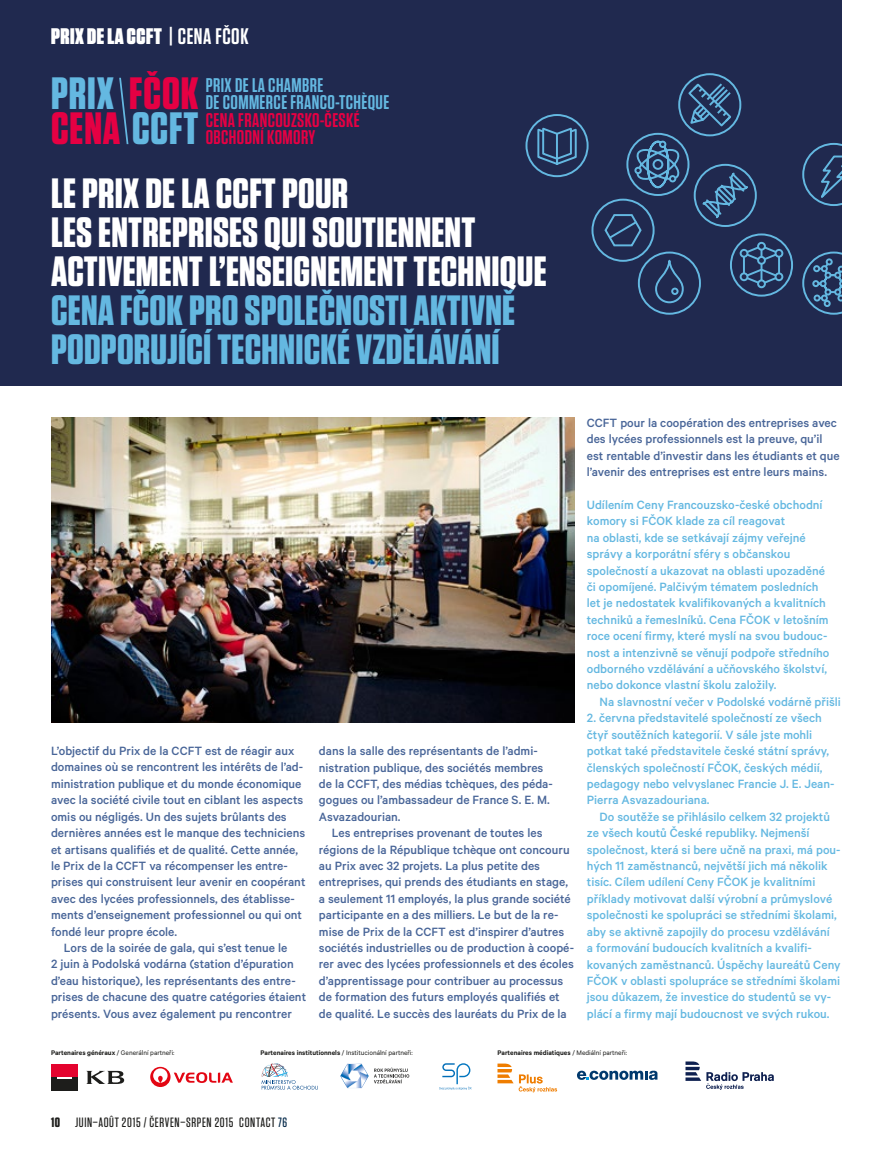
<style>
.page{position:relative;width:893px;height:1149px;background:#fff}
.page>*{position:absolute;margin:0;border:0;box-sizing:border-box;transform-origin:0 0}
.t1{font:700 45.15px/34.8px "Tungsten";letter-spacing:.02em;color:#64b8e1}
.t2{font:700 42.3px/38.8px "Tungsten";letter-spacing:.005em;color:#fff}
.t3{font:700 42.3px/38.8px "Tungsten";letter-spacing:.005em;color:#64b8e1}
.t4{font:900 22.5px "Tungsten";letter-spacing:.025em;color:#fff}
.t5{font:600 19.8px/17.4px "Tungsten";letter-spacing:.02em;color:#64b8e1}
.t6{font:600 19.8px/17.4px "Tungsten";letter-spacing:.02em;color:#e50043}
.t7{font:500 13.5px/16.4px "Calibre";color:#486598}
.t8{font:500 13.5px/16.4px "Calibre";color:#64b8e1}
.t9{font:500 13.5px "Tungsten";letter-spacing:.05em;color:#1d1d1b}
.t10{font:600 7.5px "Calibre";color:#1d1d1b}
.s1{font-weight:700}
.s2{font-weight:600}
.s3{color:#e50043}
.s4{font-weight:400}
.s5{color:#002647}
</style>
<div class="page">
<div style="left:0;top:0;width:842px;height:385px;background:#20294f"></div>
<svg style="left:536px;top:127px;width:42px;height:40px"></svg>
<div style="left:525px;top:114px;width:64px;height:63px;border:2px solid #64b8e1;border-radius:50%"></div>
<svg style="left:802px;top:143px;width:40px;height:63px"></svg>
<div style="left:638px;top:251px;width:63px;height:63px;border:2px solid #64b8e1;border-radius:50%"></div>
<div style="left:655px;top:260px;width:29px;height:43px;border:2px solid #64b8e1;border-radius:13px"></div>
<div style="left:671px;top:287px;width:8px;height:8px;border:2px solid #64b8e1;border-radius:50%"></div>
<svg style="left:633px;top:140px;width:50px;height:49px"></svg>
<div style="left:634px;top:167px;width:8px;height:7px;border:2px solid #64b8e1;border-radius:50%"></div>
<div style="left:626px;top:133px;width:63px;height:63px;border:2px solid #64b8e1;border-radius:50%"></div>
<div style="left:730px;top:233px;width:63px;height:63px;border:2px solid #64b8e1;border-radius:50%"></div>
<svg style="left:739px;top:243px;width:45px;height:43px"></svg>
<hr style="left:743px;top:253px;width:2px;height:24px;background:#64b8e1">
<hr style="left:778px;top:253px;width:2px;height:24px;background:#64b8e1">
<hr style="left:760px;top:246px;width:2px;height:38px;background:#64b8e1">
<div style="left:758px;top:257px;width:7px;height:7px;background:#202a4f;border-radius:50%"></div>
<div style="left:757px;top:256px;width:9px;height:9px;border:2px solid #64b8e1;border-radius:50%"></div>
<div style="left:758px;top:243px;width:7px;height:6px;background:#202a4f;border-radius:50%"></div>
<div style="left:757px;top:242px;width:9px;height:8px;border:2px solid #64b8e1;border-radius:50%"></div>
<div style="left:758px;top:280px;width:7px;height:7px;background:#202a4f;border-radius:50%"></div>
<div style="left:757px;top:279px;width:9px;height:9px;border:2px solid #64b8e1;border-radius:50%"></div>
<div style="left:775px;top:273px;width:7px;height:7px;background:#202a4f;border-radius:50%"></div>
<div style="left:775px;top:272px;width:8px;height:9px;border:2px solid #64b8e1;border-radius:50%"></div>
<div style="left:775px;top:250px;width:7px;height:7px;background:#202a4f;border-radius:50%"></div>
<div style="left:775px;top:249px;width:8px;height:8px;border:2px solid #64b8e1;border-radius:50%"></div>
<div style="left:741px;top:250px;width:6px;height:7px;background:#202a4f;border-radius:50%"></div>
<div style="left:740px;top:249px;width:8px;height:8px;border:2px solid #64b8e1;border-radius:50%"></div>
<div style="left:741px;top:273px;width:6px;height:7px;background:#202a4f;border-radius:50%"></div>
<div style="left:740px;top:272px;width:8px;height:9px;border:2px solid #64b8e1;border-radius:50%"></div>
<div style="left:694px;top:164px;width:63px;height:63px;border:2px solid #64b8e1;border-radius:50%"></div>
<svg style="left:701px;top:171px;width:49px;height:49px"></svg>
<div style="left:678px;top:73px;width:63px;height:63px;border:2px solid #64b8e1;border-radius:50%"></div>
<svg style="left:687px;top:81px;width:46px;height:47px"></svg>
<svg style="left:591px;top:198px;width:65px;height:65px"></svg>
<svg style="left:802px;top:251px;width:40px;height:64px"></svg>
<div style="left:834px;top:288px;width:7px;height:7px;border:2px solid #64b8e1;border-radius:50%"></div>
<svg style="left:119px;top:78px;width:9px;height:66px"></svg>
<img style="left:51px;top:418px;width:523px;height:304px">
<svg style="left:150px;top:1066px;width:83px;height:20px"></svg>
<svg style="left:86px;top:1070px;width:38px;height:13px"></svg>
<div style="left:51px;top:1063px;width:26px;height:14px;background:#e4032e"></div>
<div style="left:51px;top:1077px;width:26px;height:13px;background:#1d1d1b"></div>
<svg style="left:57px;top:1077px;width:14px;height:1px"></svg>
<svg style="left:439px;top:1063px;width:32px;height:26px"></svg>
<svg style="left:340px;top:1063px;width:69px;height:24px"></svg>
<svg style="left:261px;top:1063px;width:57px;height:26px"></svg>
<svg style="left:497px;top:1063px;width:60px;height:28px"></svg>
<svg style="left:577px;top:1070px;width:80px;height:9px"></svg>
<svg style="left:685px;top:1061px;width:89px;height:28px"></svg>
<h3 class="t4" style="left:51px;top:23px;width:199px">PRIX DE LA CCFT <span class="s1">|</span> <span class="s2">CENA FČOK</span></h3>
<h3 class="t5" style="left:206px;top:77px;width:185px">PRIX DE LA CHAMBRE<br>DE COMMERCE FRANCO-TCHÈQUE</h3>
<h3 class="t6" style="left:206px;top:111px;width:155px">CENA FRANCOUZSKO-ČESKÉ<br>OBCHODNÍ KOMORY</h3>
<h1 class="t1" style="left:51px;top:78px;width:149px">PRIX <span class="s3">FČOK<br>CENA</span> CCFT</h1>
<h2 class="t2" style="left:51px;top:175px;width:497px">LE PRIX DE LA CCFT POUR<br>LES ENTREPRISES QUI SOUTIENNENT<br>ACTIVEMENT L’ENSEIGNEMENT TECHNIQUE</h2>
<h2 class="t3" style="left:51px;top:292px;width:466px">CENA FČOK PRO SPOLEČNOSTI AKTIVNĚ<br>PODPORUJÍCÍ TECHNICKÉ VZDĚLÁVÁNÍ</h2>
<p class="t7" style="left:51px;top:742px;width:256px">L’objectif du Prix de la CCFT est de réagir aux domaines où se rencontrent les intérêts de l’ad&shy;ministration publique et du monde économique avec la société civile tout en ciblant les aspects omis ou négligés. Un des sujets brûlants des dernières années est le manque des techniciens et artisans qualifiés et de qualité. Cette année, le Prix de la CCFT va récompenser les entre&shy;prises qui construisent leur avenir en coopérant avec des lycées professionnels, des établisse&shy;ments d’enseignement professionnel ou qui ont fondé leur propre école.</p>
<p class="t7" style="left:51px;top:939px;width:257px;text-indent:13px">Lors de la soirée de gala, qui s’est tenue le<br>2 juin à Podolská vodárna (station d’épuration d’eau historique), les représentants des entre&shy;prises de chacune des quatre catégories étaient présents. Vous avez également pu rencontrer</p>
<p class="t7" style="left:319px;top:742px;width:235px">dans la salle des représentants de l’admi&shy;nistration publique, des sociétés membres de la CCFT, des médias tchèques, des péda&shy;gogues ou l’ambassadeur de France S. E. M.<br>Asvazadourian.</p>
<p class="t7" style="left:319px;top:824px;width:257px;text-indent:13px">Les entreprises provenant de toutes les régions de la République tchèque ont concouru au Prix avec 32 projets. La plus petite des entreprises, qui prends des étudiants en stage, a seulement 11 employés, la plus grande société participante en a des milliers. Le but de la re&shy;mise de Prix de la CCFT est d’inspirer d’autres sociétés industrielles ou de production à coopé&shy;rer avec des lycées professionnels et des écoles d’apprentissage pour contribuer au processus de formation des futurs employés qualifiés et de qualité. Le succès des lauréats du Prix de la</p>
<p class="t7" style="left:587px;top:414px;width:254px">CCFT pour la coopération des entreprises avec des lycées professionnels est la preuve, qu’il est rentable d’investir dans les étudiants et que l’avenir des entreprises est entre leurs mains.</p>
<p class="t8" style="left:587px;top:496px;width:244px">Udílením Ceny Francouzsko-české obchodní komory si FČOK klade za cíl reagovat<br>na oblasti, kde se setkávají zájmy veřejné správy a korporátní sféry s občanskou společností a ukazovat na oblasti upozaděné či opomíjené. Palčivým tématem posledních let je nedostatek kvalifikovaných a kvalitních techniků a řemeslníků. Cena FČOK v letošním roce ocení firmy, které myslí na svou budouc&shy;nost a intenzivně se věnují podpoře středního odborného vzdělávání a učňovského školství, nebo dokonce vlastní školu založily.</p>
<p class="t8" style="left:600px;top:693px;width:243px">Na slavnostní večer v Podolské vodárně přišli</p>
<p class="t8" style="left:587px;top:709px;width:249px">2. června představitelé společností ze všech čtyř soutěžních kategorií. V sále jste mohli potkat také představitele české státní správy, členských společností FČOK, českých médií, pedagogy nebo velvyslanec Francie J. E. Jean-Pierra Asvazadouriana.</p>
<p class="t8" style="left:587px;top:807px;width:255px;text-indent:13px">Do soutěže se přihlásilo celkem 32 projektů ze všech koutů České republiky. Nejmenší společnost, která si bere učně na praxi, má pou&shy;hých 11 zaměstnanců, největší jich má několik tisíc. Cílem udílení Ceny FČOK je kvalitními příklady motivovat další výrobní a průmyslové společnosti ke spolupráci se středními školami, aby se aktivně zapojily do procesu vzdělávání<br>a formování budoucích kvalitních a kvalifi&shy;kovaných zaměstnanců. Úspěchy laureátů Ceny FČOK v oblasti spolupráce se středními školami jsou důkazem, že investice do studentů se vy&shy;plácí a firmy mají budoucnost ve svých rukou.</p>
<p class="t10" style="left:51px;top:1048px;width:125px">Partenaires généraux <span class="s4">/ Generální partneři:</span></p>
<p class="t10" style="left:260px;top:1048px;width:154px">Partenaires institutionnels <span class="s4">/ Institucionální partneři:</span></p>
<p class="t10" style="left:497px;top:1048px;width:131px">Partenaires médiatiques <span class="s4">/ Mediální partneři:</span></p>
<p class="t9" style="left:51px;top:1114px;width:238px"><span class="s1">10</span> JUIN–AOÛT 2015 / ČERVEN–SRPEN 2015 CONTACT <span class="s5">76</span></p>
</div>
